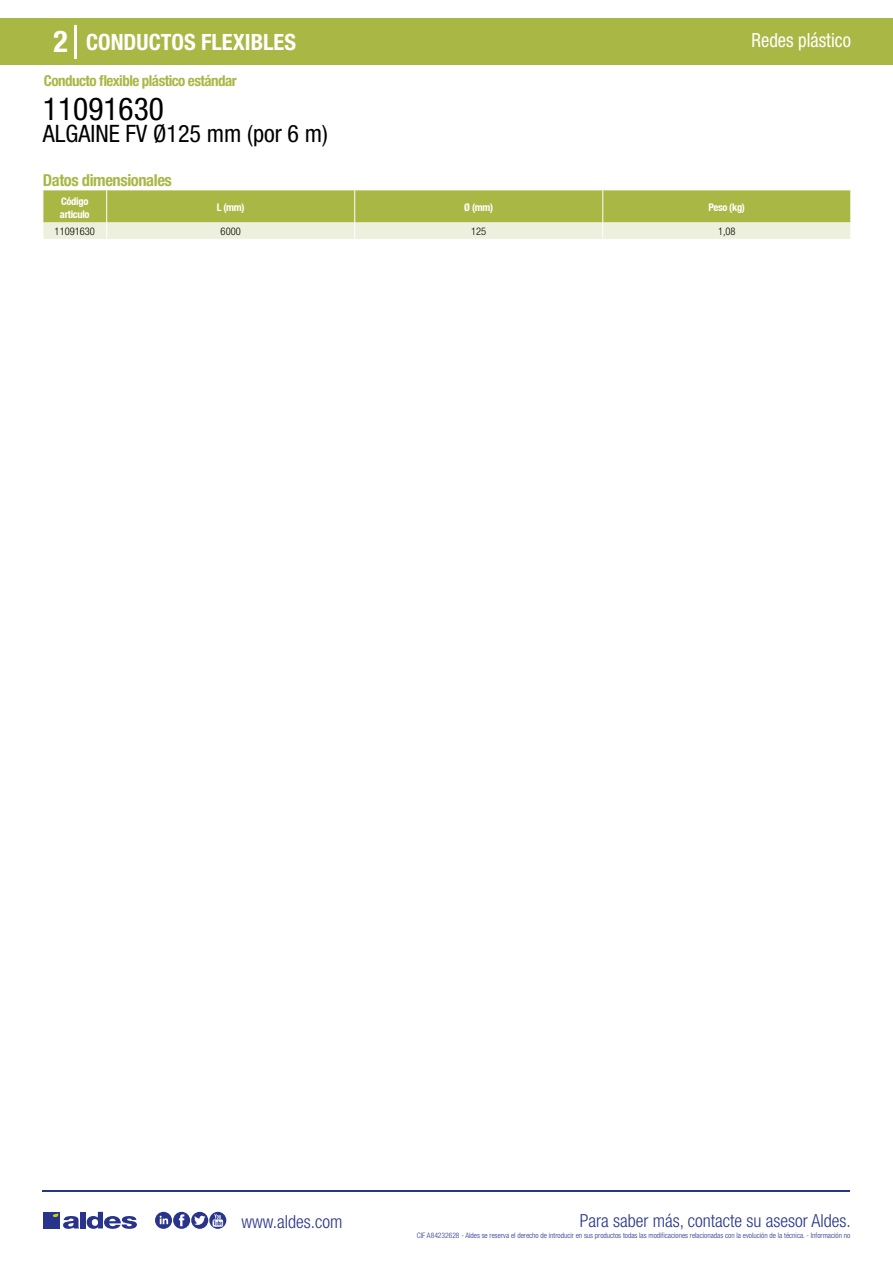
<style>
.page{position:relative;width:893px;height:1263px;background:#fff}
.page>*{position:absolute;margin:0;border:0;box-sizing:border-box;transform-origin:0 0}
.t1{font:condensed 31.5px "Helvetica Neue LT Std";color:#000}
.t2{font:700 condensed 30px "Helvetica Neue LT Std";color:#fff}
.t3{font:condensed 24px "Helvetica Neue LT Std";color:#000}
.t4{font:700 condensed 22.5px "Helvetica Neue LT Std";color:#fff}
.t5{font:condensed 19.5px "Helvetica Neue LT Std";color:#fff;scale:.95 1}
.t6{font:300 condensed 18px "Helvetica Neue";color:#28348b}
.t7{font:700 condensed 16.5px "Helvetica Neue LT Std";letter-spacing:-.025em;color:#a9b745}
.t8{font:700 condensed 15px "Helvetica Neue LT Std";letter-spacing:-.035em;color:#a9b745}
.t9{font:700 condensed 10.5px/13.5px "Helvetica Neue";letter-spacing:-.03em;color:#fff}
.t10{font:300 condensed 10.5px "Helvetica Neue";color:#000}
.t11{font:300 condensed 7.5px "Helvetica Neue";color:#28348b}
</style>
<div class="page">
<div style="left:0;top:18px;width:893px;height:46px;background:#a9b745"></div>
<hr style="left:74px;top:25px;width:2px;height:33px;background:#fff">
<hr style="left:43px;top:1190px;width:807px;height:1px;background:#28348b">
<svg style="left:155px;top:1212px;width:71px;height:17px"></svg>
<div style="left:43px;top:1212px;width:17px;height:16px;background:#28348b"></div>
<div style="left:80px;top:1212px;width:6px;height:16px;background:#28348b"></div>
<svg style="left:87px;top:1212px;width:50px;height:17px"></svg>
<svg style="left:53px;top:1213px;width:26px;height:16px"></svg>
<svg style="left:43px;top:190px;width:808px;height:49px;background:#c1cb7b"></svg>
<h2 class="t2" style="left:54px;top:24px;width:16px">2</h2>
<h3 class="t4" style="left:86px;top:28px;width:211px">CONDUCTOS FLEXIBLES</h3>
<h3 class="t5" style="left:751px;top:29px;width:106px">Redes plástico</h3>
<h3 class="t8" style="left:44px;top:71px;width:194px">Conducto flexible plástico estándar</h3>
<h1 class="t1" style="left:43px;top:91px;width:122px">11091630</h1>
<h3 class="t3" style="left:43px;top:120px;width:287px">ALGAINE FV Ø125 mm (por 6 m)</h3>
<h3 class="t7" style="left:43px;top:170px;width:130px">Datos dimensionales</h3>
<h3 class="t9" style="left:60px;top:194px;width:31px">Código articulo</h3>
<h3 class="t9" style="left:217px;top:201px;width:29px">L (mm)</h3>
<h3 class="t9" style="left:464px;top:201px;width:30px">Ø (mm)</h3>
<h3 class="t9" style="left:709px;top:201px;width:38px">Peso (kg)</h3>
<h3 class="t10" style="left:55px;top:225px;width:42px">11091630</h3>
<h3 class="t10" style="left:221px;top:225px;width:22px">6000</h3>
<h3 class="t10" style="left:471px;top:225px;width:17px">125</h3>
<h3 class="t10" style="left:718px;top:225px;width:19px">1,08</h3>
<h3 class="t6" style="left:241px;top:1211px;width:102px">www.aldes.com</h3>
<h3 class="t6" style="left:580px;top:1211px;width:272px">Para saber más, contacte su asesor Aldes.</h3>
<p class="t11" style="left:417px;top:1230px;width:435px">CIF A84232628 - Aldes se reserva el derecho de introducir en sus productos todas las modificaciones relacionadas con la evolución de la técnica. - Información no</p>
</div>
